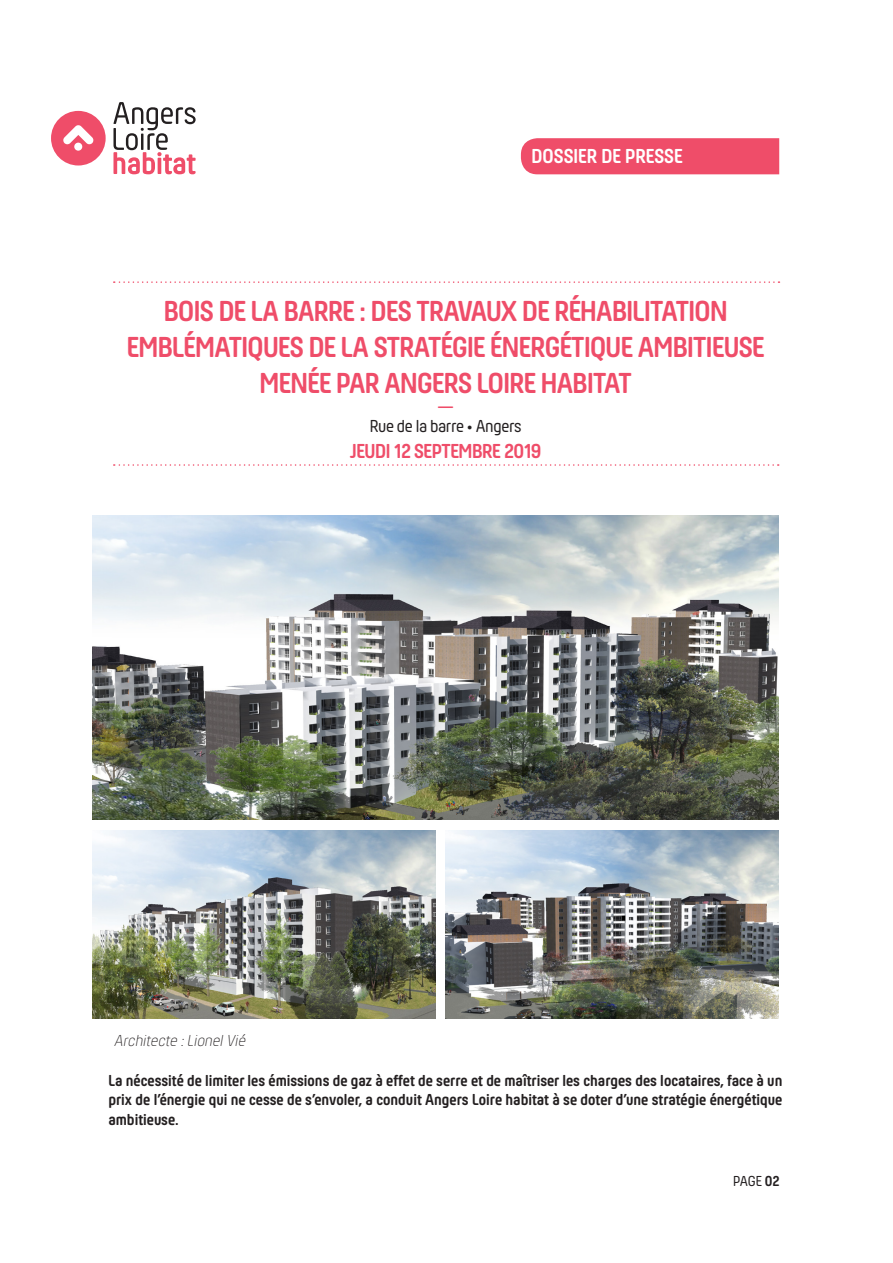
<style>
.page{position:relative;width:893px;height:1263px;background:#fff}
.page>*{position:absolute;margin:0;border:0;box-sizing:border-box;transform-origin:0 0}
.t1{font:700 30px/36px "Hansom FY";letter-spacing:-.02em;color:#ef4d69;text-align:center}
.t2{font:700 21px "Hansom FY";letter-spacing:-.02em;color:#ef4d69}
.t3{font:700 21px "Hansom FY";color:#fff}
.t4{font:18px "Hansom FY";letter-spacing:-.02em;color:#231f20}
.t5{font:700 16.5px/19.8px "Hansom FY";color:#231f20;text-align:justify}
.t6{font:italic 300 16.5px "Hansom FY";color:#231f20}
.t7{font:700 15px "Hansom FY";color:#ef4d69}
</style>
<div class="page">
<svg style="left:113px;top:102px;width:83px;height:72px"></svg>
<div style="left:51px;top:111px;width:55px;height:54px;background:#ef4d69;border-radius:50%"></div>
<div style="left:74px;top:143px;width:8px;height:8px;background:#fff;border-radius:50%"></div>
<svg style="left:63px;top:125px;width:31px;height:20px"></svg>
<div style="left:521px;top:138px;width:258px;height:36px;background:#ef4d69"></div>
<svg style="left:114px;top:281px;width:665px;height:2px"></svg>
<svg style="left:114px;top:464px;width:665px;height:2px"></svg>
<img style="left:92px;top:516px;width:686px;height:304px">
<img style="left:92px;top:830px;width:343px;height:188px">
<img style="left:445px;top:830px;width:333px;height:188px">
<p class="t3" style="left:531px;top:144px;width:153px">DOSSIER DE PRESSE</p>
<p class="t1" style="left:127px;top:293px;width:639px">BOIS DE LA BARRE : DES TRAVAUX DE RÉHABILITATION<br>EMBLÉMATIQUES DE LA STRATÉGIE ÉNERGÉTIQUE AMBITIEUSE<br>MENÉE PAR ANGERS LOIRE HABITAT</p>
<p class="t7" style="left:438px;top:397px;width:16px">—</p>
<p class="t4" style="left:370px;top:416px;width:153px">Rue de la barre • Angers</p>
<p class="t2" style="left:350px;top:439px;width:193px">JEUDI 12 SEPTEMBRE 2019</p>
<p class="t6" style="left:114px;top:1031px;width:136px">Architecte :LionelVié</p>
<p class="t5" style="left:108px;top:1070px;width:675px">La nécessité de limiter les émissions de gaz à effet de serre et de maîtriser les charges des locataires, face à un prix de l’énergie qui ne cesse de s’envoler, a conduit Angers Loire habitat à se doter d’une stratégie énergétique ambitieuse.</p>
</div>
